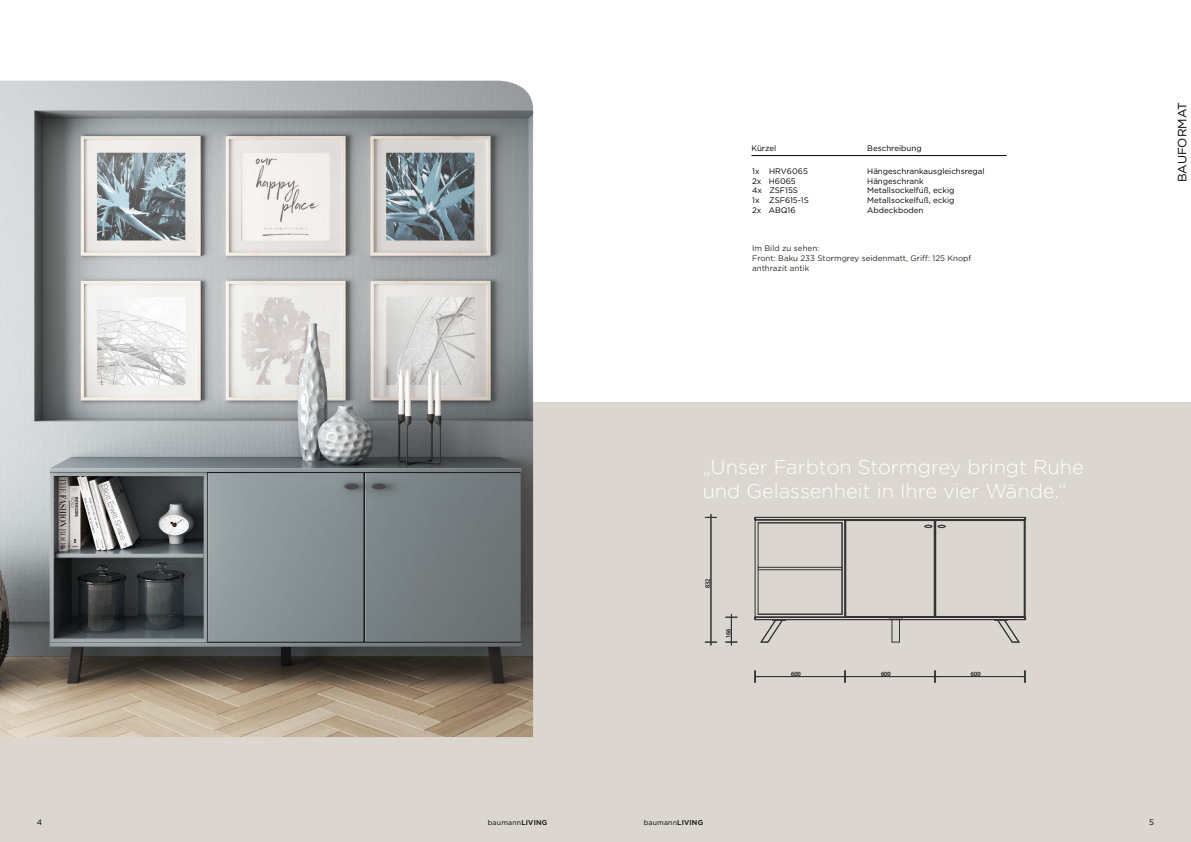
<style>
.page{position:relative;width:1191px;height:842px;background:#fff}
.page>*{position:absolute;margin:0;border:0;box-sizing:border-box;transform-origin:0 0}
.t1{font:300 20px/24px "Gotham";color:#fff}
.t2{font:12px "Gotham";letter-spacing:-.005em;color:#000}
.t3{font:8px/9.6px "Gotham";color:#000}
.t4{font:8px/9.6px "Gotham";color:#2d2822}
.t5{font:7px "Gotham";letter-spacing:.025em;color:#000}
.t6{font:6.3px "Myriad Pro";color:#333}
.s1{font-weight:500}
</style>
<div class="page">
<div style="left:0;top:402px;width:1191px;height:440px;background:#dbd7d0"></div>
<hr style="left:751px;top:155px;width:255px;height:1px;background:#000">
<svg style="left:725px;top:614px;width:12px;height:31px"></svg>
<hr style="left:710px;top:517px;width:1px;height:125px;background:#333">
<svg style="left:705px;top:514px;width:11px;height:4px"></svg>
<svg style="left:705px;top:642px;width:11px;height:3px"></svg>
<hr style="left:755px;top:676px;width:90px;height:1px;background:#333">
<svg style="left:754px;top:671px;width:4px;height:11px"></svg>
<hr style="left:845px;top:676px;width:90px;height:1px;background:#333">
<svg style="left:842px;top:671px;width:6px;height:11px"></svg>
<hr style="left:935px;top:676px;width:90px;height:1px;background:#333">
<svg style="left:932px;top:671px;width:6px;height:11px"></svg>
<svg style="left:1022px;top:671px;width:3px;height:11px"></svg>
<hr style="left:1024px;top:520px;width:1px;height:97px;background:#333">
<hr style="left:935px;top:616px;width:89px;height:1px;background:#333">
<hr style="left:1023px;top:520px;width:1px;height:96px;background:#333">
<hr style="left:935px;top:520px;width:89px;height:1px;background:#333">
<hr style="left:935px;top:520px;width:1px;height:96px;background:#333">
<hr style="left:845px;top:616px;width:89px;height:1px;background:#333">
<hr style="left:934px;top:520px;width:1px;height:96px;background:#333">
<hr style="left:845px;top:520px;width:89px;height:1px;background:#333">
<hr style="left:845px;top:520px;width:1px;height:96px;background:#333">
<svg style="left:924px;top:521px;width:22px;height:7px"></svg>
<div style="left:754px;top:519px;width:91px;height:98px;border:1px solid #333"></div>
<hr style="left:844px;top:520px;width:1px;height:97px;background:#333">
<hr style="left:754px;top:520px;width:1px;height:97px;background:#333">
<hr style="left:758px;top:614px;width:84px;height:1px;background:#333">
<hr style="left:841px;top:523px;width:1px;height:91px;background:#333">
<hr style="left:758px;top:522px;width:84px;height:1px;background:#333">
<hr style="left:757px;top:523px;width:1px;height:91px;background:#333">
<hr style="left:758px;top:569px;width:84px;height:1px;background:#333">
<hr style="left:758px;top:567px;width:84px;height:1px;background:#333">
<svg style="left:888px;top:620px;width:15px;height:23px"></svg>
<hr style="left:755px;top:619px;width:270px;height:1px;background:#333">
<hr style="left:755px;top:617px;width:270px;height:1px;background:#333">
<svg style="left:994px;top:615px;width:32px;height:28px"></svg>
<svg style="left:754px;top:617px;width:31px;height:26px"></svg>
<hr style="left:755px;top:519px;width:270px;height:1px;background:#333">
<hr style="left:755px;top:517px;width:270px;height:1px;background:#333">
<img style="left:0;top:81px;width:533px;height:656px">
<p class="t3" style="left:751px;top:143px;width:26px">Kürzel</p>
<p class="t3" style="left:867px;top:143px;width:56px">Beschreibung</p>
<p class="t3" style="left:752px;top:166px;width:58px">1x HRV6065<br>2x H6065<br>4x ZSF15S<br>1x ZSF615-1S<br>2x ABQ16</p>
<p class="t3" style="left:867px;top:166px;width:119px">Hängeschrankausgleichsregal<br>Hängeschrank<br>Metallsockelfuß, eckig<br>Metallsockelfuß, eckig<br>Abdeckboden</p>
<p class="t4" style="left:752px;top:244px;width:221px">Im Bild zu sehen:<br>Front: Baku 233 Stormgrey seidenmatt, Griff: 125 Knopf anthrazit antik</p>
<h2 class="t2" style="left:1174px;top:182px;width:81px;rotate:-90deg">BAUFORMAT</h2>
<h1 class="t1" style="left:702px;top:454px;width:382px">„Unser Farbton Stormgrey bringt Ruhe und Gelassenheit in Ihre vier Wände.“</h1>
<p class="t6" style="left:704px;top:588px;width:11px;rotate:-90deg">832</p>
<p class="t6" style="left:724px;top:638px;width:11px;rotate:-90deg">166</p>
<p class="t6" style="left:791px;top:669px;width:11px">600</p>
<p class="t6" style="left:881px;top:669px;width:11px">600</p>
<p class="t6" style="left:971px;top:669px;width:11px">600</p>
<p class="t3" style="left:37px;top:817px;width:7px">4</p>
<p class="t5" style="left:488px;top:818px;width:61px">baumann<span class="s1">LIVING</span></p>
<p class="t5" style="left:643px;top:818px;width:61px">baumann<span class="s1">LIVING</span></p>
<p class="t3" style="left:1149px;top:817px;width:6px">5</p>
</div>
